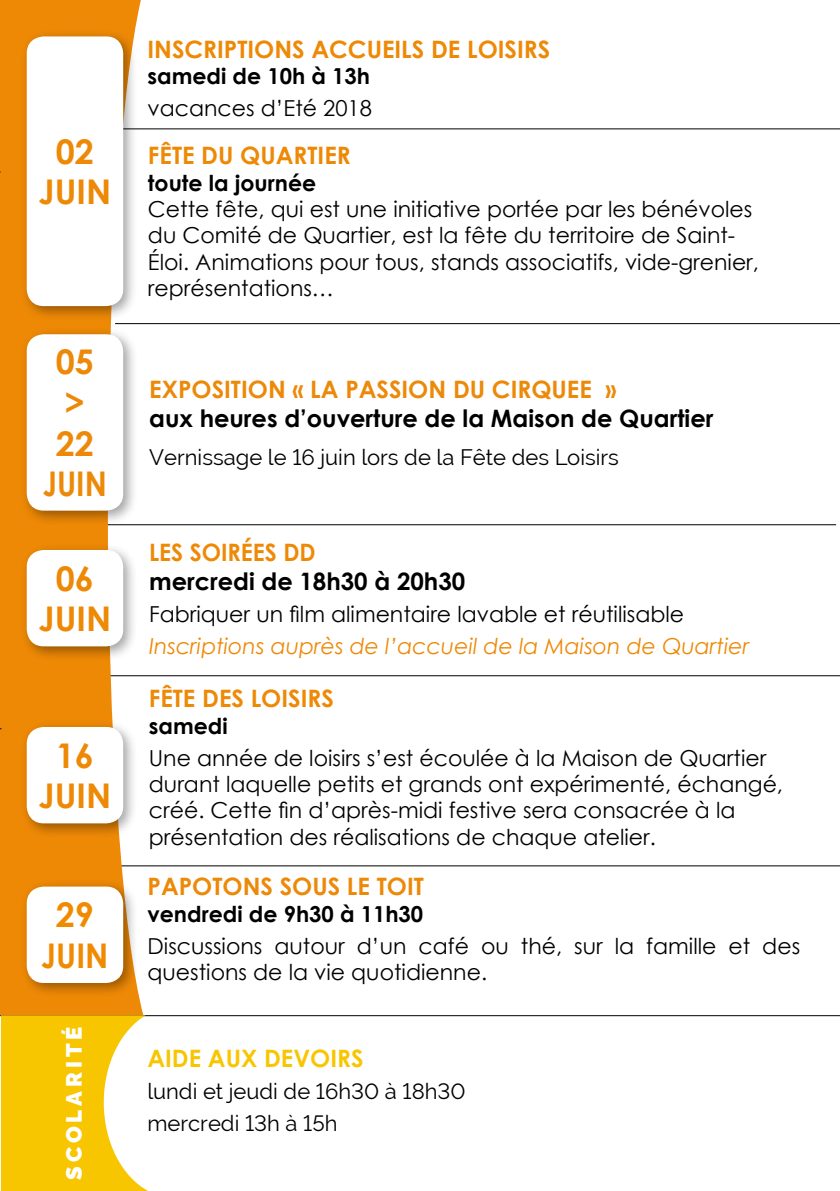
<style>
.page{position:relative;width:840px;height:1191px;background:#fff}
.page>*{position:absolute;margin:0;border:0;box-sizing:border-box;transform-origin:0 0}
.t1{font:700 34px/40.8px "Century Gothic";color:#ee8906;text-align:center}
.t2{font:700 34px/40.8px "Century Gothic";color:#ed8908;text-align:center}
.t3{font:700 34px/40.8px "Century Gothic";color:#f08a00;text-align:center}
.t4{font:700 24px "Century Gothic";color:#000}
.t5{font:700 24px "Century Gothic";color:#ee8906}
.t6{font:700 24px "Century Gothic";color:#ed8908}
.t7{font:700 24px "Century Gothic";color:#f8c600}
.t8{font:700 24px "Century Gothic";color:#ee8906;scale:.96 1}
.t9{font:22px/26.4px "Century Gothic";color:#000}
.t10{font:22px/32px "Raleway";color:#000}
.t11{font:700 22px "Century Gothic";color:#000}
.t12{font:italic 22px "Century Gothic";color:#ee8906}
.t13{font:900 22px "Raleway";letter-spacing:.18em;color:#fff}
</style>
<div class="page">
<hr style="left:1px;top:675px;width:838px;height:1px;background:#000">
<hr style="left:1px;top:865px;width:838px;height:1px;background:#000">
<hr style="left:0;top:1015px;width:839px;height:1px;background:#000">
<hr style="left:104px;top:524px;width:731px;height:1px;background:#000">
<hr style="left:115px;top:323px;width:724px;height:1px;background:#000">
<hr style="left:109px;top:128px;width:730px;height:1px;background:#000">
<svg style="left:0;top:0;width:143px;height:1015px;fill:#ee8906"></svg>
<div style="left:20px;top:29px;width:118px;height:292px;background:#000;opacity:.37"></div>
<div style="left:27px;top:36px;width:96px;height:270px;background:#fff;border-radius:17px"></div>
<div style="left:20px;top:720px;width:118px;height:118px;background:#000;opacity:.37"></div>
<div style="left:27px;top:727px;width:96px;height:96px;background:#fff;border-radius:17px"></div>
<div style="left:20px;top:543px;width:118px;height:118px;background:#000;opacity:.37"></div>
<div style="left:27px;top:550px;width:96px;height:96px;background:#fff;border-radius:17px"></div>
<div style="left:20px;top:327px;width:118px;height:198px;background:#000;opacity:.37"></div>
<div style="left:27px;top:334px;width:96px;height:176px;background:#fff;border-radius:17px"></div>
<div style="left:20px;top:879px;width:118px;height:118px;background:#000;opacity:.37"></div>
<div style="left:27px;top:886px;width:96px;height:97px;background:#fff;border-radius:17px"></div>
<svg style="left:1px;top:1015px;width:148px;height:176px"></svg>
<p class="t5" style="left:147px;top:31px;width:404px">INSCRIPTIONS ACCUEILS DE LOISIRS</p>
<p class="t11" style="left:147px;top:59px;width:224px">samedi de 10h à 13h</p>
<p class="t9" style="left:147px;top:95px;width:226px">vacances d’Eté 2018</p>
<h1 class="t1" style="left:38px;top:129px;width:74px">02<br>JUIN</h1>
<p class="t5" style="left:148px;top:137px;width:204px">FÊTE DU QUARTIER</p>
<p class="t11" style="left:148px;top:166px;width:170px">toute la journée</p>
<p class="t9" style="left:148px;top:195px;width:612px">Cette fête, qui est une initiative portée par les bénévoles du Comité de Quartier, est la fête du territoire de Saint-Éloi. Animations pour tous, stands associatifs, vide-grenier, représentations…</p>
<h1 class="t2" style="left:43px;top:340px;width:66px">05 &gt;<br>22<br>JUIN</h1>
<h1 class="t1" style="left:38px;top:556px;width:74px">06<br>JUIN</h1>
<h1 class="t1" style="left:38px;top:733px;width:74px">16<br>JUIN</h1>
<h1 class="t3" style="left:41px;top:893px;width:68px">29<br>JUIN</h1>
<p class="t13" style="left:61px;top:1179px;width:155px;rotate:-90deg">SCOLARITÉ</p>
<p class="t6" style="left:149px;top:371px;width:468px">EXPOSITION « LA PASSION DU CIRQUEE »</p>
<p class="t4" style="left:149px;top:400px;width:565px">aux heures d’ouverture de la Maison de Quartier</p>
<p class="t10" style="left:149px;top:441px;width:471px">Vernissage le 16 juin lors de la Fête des Loisirs</p>
<p class="t8" style="left:149px;top:534px;width:175px">LES SOIRÉES DD</p>
<p class="t4" style="left:149px;top:562px;width:317px">mercredi de 18h30 à 20h30</p>
<p class="t9" style="left:149px;top:600px;width:536px">Fabriquer un film alimentaire lavable et réutilisable</p>
<p class="t12" style="left:149px;top:630px;width:601px">Inscriptions auprès de l’accueil de la Maison de Quartier</p>
<p class="t5" style="left:149px;top:680px;width:186px">FÊTE DES LOISIRS</p>
<p class="t11" style="left:149px;top:709px;width:80px">samedi</p>
<p class="t9" style="left:149px;top:744px;width:635px">Une année de loisirs s’est écoulée à la Maison de Quartier durant laquelle petits et grands ont expérimenté, échangé, créé. Cette fin d’après-midi festive sera consacrée à la présentation des réalisations de chaque atelier.</p>
<p class="t6" style="left:147px;top:868px;width:278px">PAPOTONS SOUS LE TOIT</p>
<p class="t11" style="left:147px;top:897px;width:277px">vendredi de 9h30 à 11h30</p>
<p class="t9" style="left:147px;top:932px;width:653px">Discussions autour d’un café ou thé, sur la famille et des questions de la vie quotidienne.</p>
<p class="t7" style="left:147px;top:1039px;width:218px">AIDE AUX DEVOIRS</p>
<p class="t10" style="left:147px;top:1074px;width:320px">lundi et jeudi de 16h30 à 18h30 mercredi 13h à 15h</p>
</div>
